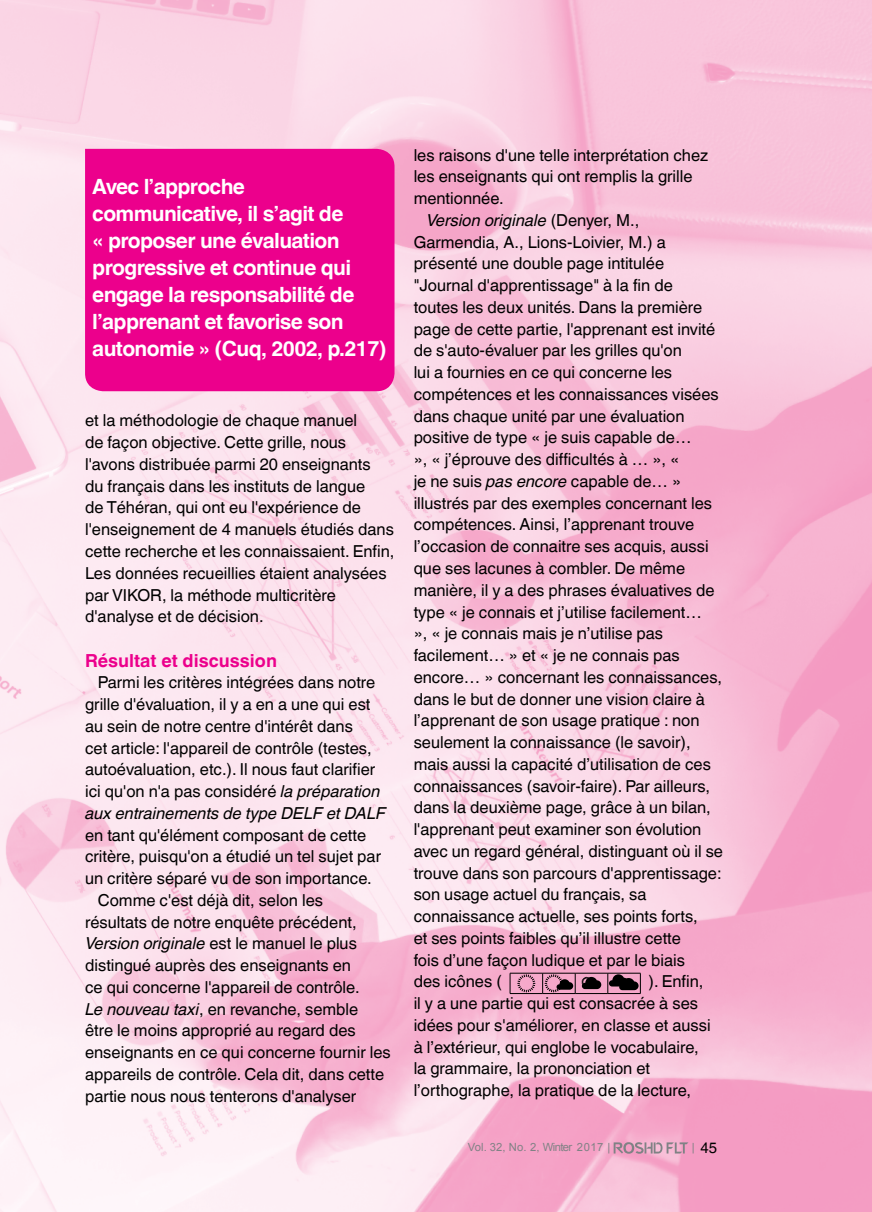
<style>
.page{position:relative;width:872px;height:1212px;background:#fff}
.page>*{position:absolute;margin:0;border:0;box-sizing:border-box;transform-origin:0 0}
.زير_رفرنس{font:700 21px/27px "Helvetica World";letter-spacing:-.03em;color:#fff}
.سوتيتر_لاتين{font:700 18px "Helvetica World";color:#ec008c}
.متن_لاتين{font:16.5px/21.8px "Helvetica World";color:#000}
.t1{font:15px "Helvetica World";color:#000}
.t2{font:11.25px "Arial";letter-spacing:-.02em;color:#808285}
.s1{font-style:italic}
</style>
<div class="page">
<img style="left:0;top:0;width:872px;height:1212px">
<hr style="left:510px;top:973px;width:32px;height:1px;background:#000">
<svg style="left:510px;top:973px;width:1px;height:20px"></svg>
<hr style="left:575px;top:973px;width:33px;height:1px;background:#000">
<hr style="left:510px;top:993px;width:32px;height:1px;background:#000">
<hr style="left:542px;top:993px;width:33px;height:1px;background:#000">
<hr style="left:575px;top:993px;width:33px;height:1px;background:#000">
<hr style="left:608px;top:993px;width:32px;height:1px;background:#000">
<svg style="left:517px;top:974px;width:19px;height:19px"></svg>
<svg style="left:542px;top:973px;width:59px;height:20px"></svg>
<svg style="left:607px;top:973px;width:34px;height:20px"></svg>
<div style="left:85px;top:149px;width:309px;height:242px;background:#ec008c"></div>
<svg style="left:613px;top:1142px;width:75px;height:12px"></svg>
<p class="زير_رفرنس" style="left:92px;top:173px;width:296px">Avec l’approche communicative, il s’agit de<br>« proposer une évaluation progressive et continue qui engage la responsabilité de l’apprenant et favorise son autonomie » (Cuq, 2002, p.217)</p>
<p class="متن_لاتين" style="left:85px;top:410px;width:311px">et la méthodologie de chaque manuel<br>de façon objective. Cette grille, nous l'avons distribuée parmi 20 enseignants<br>du français dans les instituts de langue<br>de Téhéran, qui ont eu l'expérience de l'enseignement de 4 manuels étudiés dans cette recherche et les connaissaient. Enfin, Les données recueillies étaient analysées par VIKOR, la méthode multicritère d'analyse et de décision.</p>
<p class="سوتيتر_لاتين" style="left:85px;top:650px;width:193px">Résultat et discussion</p>
<p class="متن_لاتين" style="left:85px;top:672px;width:302px;text-indent:13px">Parmi les critères intégrées dans notre grille d'évaluation, il y a en a une qui est au sein de notre centre d'intérêt dans<br>cet article: l'appareil de contrôle (testes, autoévaluation, etc.). Il nous faut clarifier ici qu'on n'a pas considéré <span class="s1">la préparation aux entrainements de type DELF et DALF </span>en tant qu'élément composant de cette critère, puisqu'on a étudié un tel sujet par un critère séparé vu de son importance.</p>
<p class="متن_لاتين" style="left:85px;top:889px;width:307px;text-indent:13px">Comme c'est déjà dit, selon les<br>résultats de notre enquête précédent, <span class="s1">Version originale</span> est le manuel le plus distingué auprès des enseignants en<br>ce qui concerne l'appareil de contrôle.<br><span class="s1">Le nouveau taxi</span>, en revanche, semble<br>être le moins approprié au regard des enseignants en ce qui concerne fournir les appareils de contrôle. Cela dit, dans cette partie nous nous tenterons d'analyser</p>
<p class="متن_لاتين" style="left:414px;top:144px;width:296px">les raisons d'une telle interprétation chez les enseignants qui ont remplis la grille mentionnée.</p>
<p class="متن_لاتين" style="left:414px;top:209px;width:311px;text-indent:13px"><span class="s1">Version originale</span> (Denyer, M., Garmendia, A., Lions-Loivier, M.) a présenté une double page intitulée "Journal d'apprentissage" à la fin de<br>toutes les deux unités. Dans la première page de cette partie, l'apprenant est invité de s'auto-évaluer par les grilles qu'on<br>lui a fournies en ce qui concerne les compétences et les connaissances visées dans chaque unité par une évaluation positive de type « je suis capable de…<br>», « j’éprouve des difficultés à … », «<br>je ne suis <span class="s1">pas encore</span> capable de… » illustrés par des exemples concernant les compétences. Ainsi, l’apprenant trouve l’occasion de connaitre ses acquis, aussi que ses lacunes à combler. De même manière, il y a des phrases évaluatives de type « je connais et j’utilise facilement…<br>», « je connais mais je n’utilise pas facilement… » et « je ne connais pas encore… » concernant les connaissances, dans le but de donner une vision claire à l’apprenant de son usage pratique : non seulement la connaissance (le savoir), mais aussi la capacité d’utilisation de ces connaissances (savoir-faire). Par ailleurs, dans la deuxième page, grâce à un bilan, l'apprenant peut examiner son évolution avec un regard général, distinguant où il se trouve dans son parcours d'apprentissage: son usage actuel du français, sa connaissance actuelle, ses points forts,<br>et ses points faibles qu’il illustre cette<br>fois d’une façon ludique et par le biais<br>des icônes (</p>
<p class="متن_لاتين" style="left:414px;top:971px;width:298px;text-indent:235px">). Enfin, il y a une partie qui est consacrée à ses idées pour s'améliorer, en classe et aussi à l’extérieur, qui englobe le vocabulaire, la grammaire, la prononciation et l’orthographe, la pratique de la lecture,</p>
<p class="t2" style="left:468px;top:1139px;width:144px">Vol. 32, No. 2, Winter 2017 |</p>
<p class="t2" style="left:692px;top:1139px;width:4px">|</p>
<p class="t1" style="left:700px;top:1139px;width:18px">45</p>
</div>
